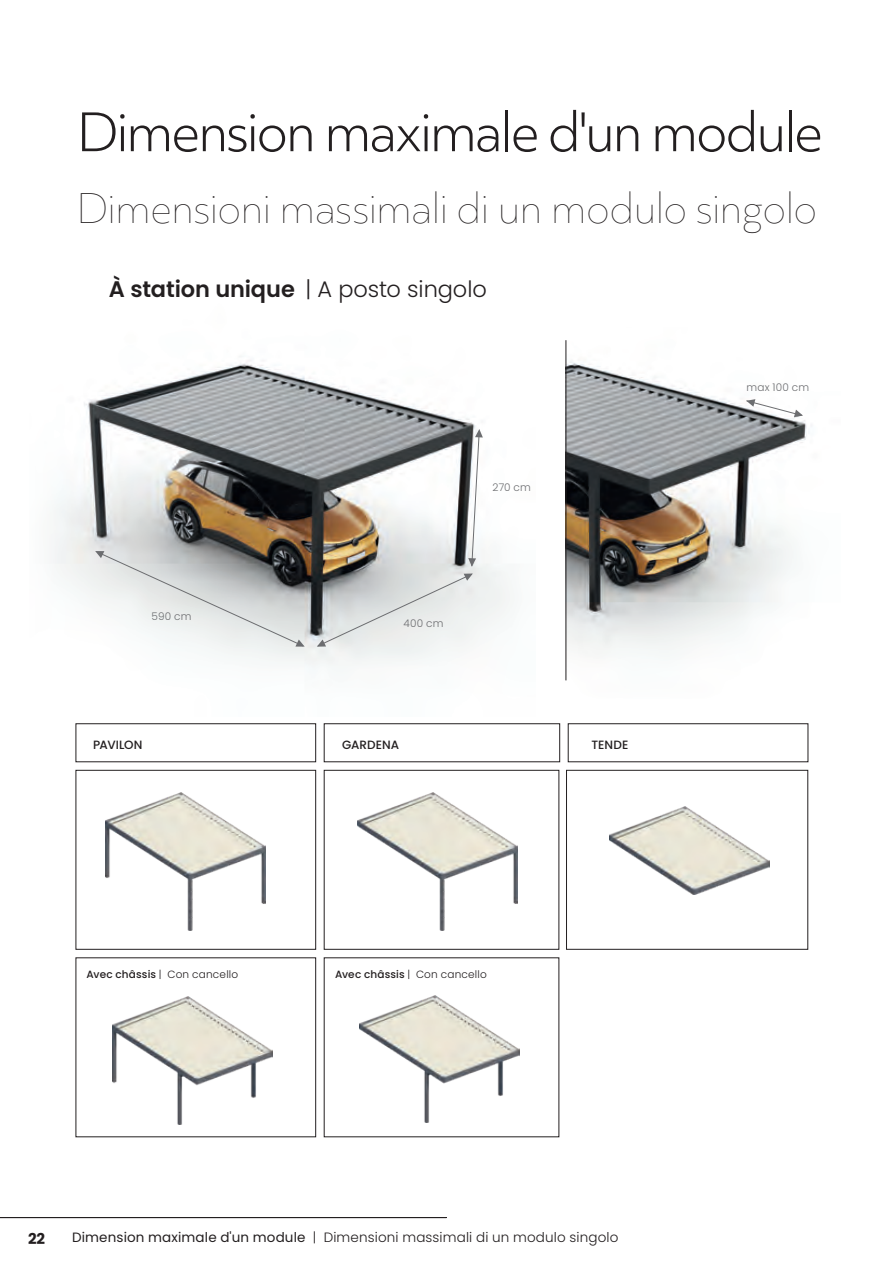
<style>
.page{position:relative;width:893px;height:1263px;background:#fff}
.page>*{position:absolute;margin:0;border:0;box-sizing:border-box;transform-origin:0 0}
.t1{font:300 51px "Objektiv Mk 3";letter-spacing:-.05em;color:#231f20}
.t2{font:39px "Objektiv Mk 3 Hair";letter-spacing:-.025em;color:#231f20}
.t3{font:600 22.5px "Poppins";letter-spacing:-.005em;color:#231f20}
.t4{font:700 15px "Poppins";color:#231f20}
.t5{font:300 13.5px "Poppins";letter-spacing:.01em;color:#231f20}
.t6{font:500 12px "Poppins";letter-spacing:.005em;color:#231f20}
.t7{font:300 10.5px "Poppins";letter-spacing:.02em;color:#231f20}
.t8{font:300 10.5px "Poppins";letter-spacing:.02em;color:#6c6d70}
.s1{font-weight:300}
.s2{font-weight:500}
.s3{font-weight:400}
</style>
<div class="page">
<img style="left:566px;top:361px;width:241px;height:320px">
<img style="left:53px;top:360px;width:457px;height:308px">
<svg style="left:317px;top:573px;width:156px;height:74px;background:#d3d6d6"></svg>
<svg style="left:468px;top:429px;width:15px;height:138px"></svg>
<svg style="left:746px;top:399px;width:57px;height:18px"></svg>
<svg style="left:95px;top:551px;width:210px;height:96px"></svg>
<hr style="left:0;top:1217px;width:447px;height:1px;background:#231f20">
<div style="left:76px;top:723px;width:240px;height:39px;border:1px solid #231f20"></div>
<div style="left:76px;top:770px;width:240px;height:179px;border:1px solid #231f20"></div>
<div style="left:566px;top:770px;width:242px;height:179px;border:1px solid #231f20"></div>
<div style="left:324px;top:723px;width:236px;height:39px;border:1px solid #231f20"></div>
<div style="left:568px;top:723px;width:240px;height:39px;border:1px solid #231f20"></div>
<img style="left:105px;top:792px;width:160px;height:138px">
<img style="left:113px;top:997px;width:160px;height:127px">
<img style="left:359px;top:996px;width:160px;height:127px">
<img style="left:357px;top:792px;width:160px;height:138px">
<img style="left:609px;top:807px;width:160px;height:87px">
<hr style="left:566px;top:340px;width:1px;height:340px;background:#231f20">
<h1 class="t1" style="left:77px;top:97px;width:748px">Dimension maximale d'un module</h1>
<h2 class="t2" style="left:77px;top:182px;width:742px">Dimensioni massimali di un modulo singolo</h2>
<h3 class="t3" style="left:109px;top:276px;width:379px">À station unique <span class="s1">| A posto singolo</span></h3>
<p class="t8" style="left:152px;top:610px;width:41px">590 cm</p>
<p class="t6" style="left:93px;top:737px;width:51px">PAVILON</p>
<p class="t8" style="left:493px;top:482px;width:40px">270 cm</p>
<p class="t8" style="left:403px;top:617px;width:42px">400 cm</p>
<p class="t6" style="left:342px;top:737px;width:59px">GARDENA</p>
<p class="t6" style="left:591px;top:737px;width:39px">TENDE</p>
<p class="t7" style="left:87px;top:968px;width:153px"><span class="s2">Avec châssis</span> | Con cancello</p>
<p class="t7" style="left:335px;top:968px;width:153px"><span class="s2">Avec châssis</span> | Con cancello</p>
<p class="t8" style="left:746px;top:381px;width:64px">max 100 cm</p>
<p class="t4" style="left:28px;top:1230px;width:19px">22</p>
<p class="t5" style="left:72px;top:1230px;width:548px"><span class="s3">Dimension maximale d'un module</span> | Dimensioni massimali di un modulo singolo</p>
</div>
